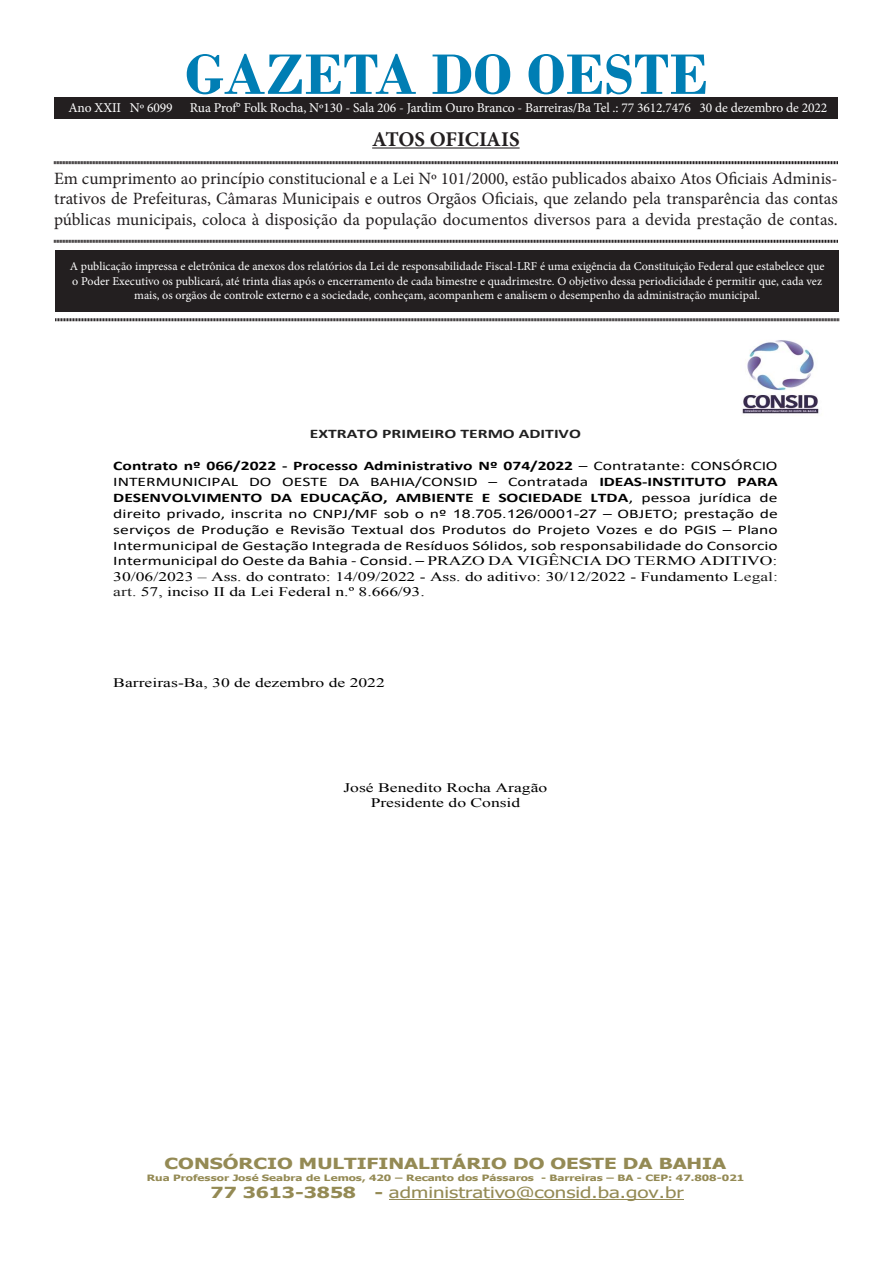
<style>
.page{position:relative;width:893px;height:1263px;background:#fff}
.page>*{position:absolute;margin:0;border:0;box-sizing:border-box;transform-origin:0 0}
.t1{font:700 60px "Bodoni";color:#007eb4}
.t2{font:700 21px "Minion Pro";letter-spacing:-.005em;color:#231f20}
.t3{font:17.25px/20.7px "Minion Pro";color:#231f20;text-align:justify}
.t4{font:15.3px "Tahoma";color:#948a54;scale:1.34 1}
.t5{font:700 15.3px "Tahoma";color:#948a54;scale:1.34 1}
.t6{font:13.5px "Minion Pro";letter-spacing:-.01em;color:#fff}
.t7{font:13.05px/15.9px "Calibri";color:#000;text-align:justify;scale:1.34 1}
.t8{font:13.05px/15px "Times New Roman";color:#000;text-align:center;scale:1.34 1}
.t9{font:700 13.05px "Calibri";color:#202020;scale:1.34 1}
.t10{font:12px/14.4px "Minion Pro";color:#fff;text-align:center}
.t11{font:700 8.7px "Tahoma";color:#948a54;scale:1.34 1}
.s1{font-weight:700}
.s2{font-family:"Arial";font-size:12px}
.s3{font-family:"Times New Roman"}
.s4{font-family:"Times New Roman";color:#202020}
</style>
<div class="page">
<div style="left:55px;top:250px;width:784px;height:61px;background:#231f20"></div>
<hr style="left:372px;top:147px;width:148px;height:2px;background:#231f20">
<svg style="left:54px;top:161px;width:784px;height:4px;background:#908e8e"></svg>
<svg style="left:54px;top:239px;width:784px;height:4px;background:#908e8e"></svg>
<svg style="left:55px;top:318px;width:784px;height:4px;background:#908e8e"></svg>
<div style="left:54px;top:98px;width:784px;height:20px;background:#231f20"></div>
<hr style="left:389px;top:1199px;width:295px;height:1px;background:#948a54">
<img style="left:741px;top:340px;width:78px;height:74px">
<p class="t1" style="left:185px;top:39px;width:525px">GAZETA DO OESTE</p>
<p class="t2" style="left:372px;top:124px;width:149px">ATOS OFICIAIS</p>
<p class="t3" style="left:54px;top:168px;width:785px">Em cumprimento ao princípio constitucional e a Lei Nº 101/2000, estão publicados abaixo Atos Oficiais Adminis&shy;trativos de Prefeituras, Câmaras Municipais e outros Orgãos Oficiais, que zelando pela transparência das contas públicas municipais, coloca à disposição da população documentos diversos para a devida prestação de contas.</p>
<p class="t10" style="left:70px;top:259px;width:756px">A publicação impressa e eletrônica de anexos dos relatórios da Lei de responsabilidade Fiscal-LRF é uma exigência da Constituição Federal que estabelece que o Poder Executivo os publicará, até trinta dias após o encerramento de cada bimestre e quadrimestre. O objetivo dessa periodicidade é permitir que, cada vez mais, os orgãos de controle externo e a sociedade, conheçam, acompanhem e analisem o desempenho da administração municipal.</p>
<p class="t6" style="left:68px;top:98px;width:106px">Ano XXII Nº 6099</p>
<p class="t6" style="left:190px;top:98px;width:639px">Rua Prof° Folk Rocha, Nº130 - Sala 206 - Jardim Ouro Branco - Barreiras/Ba Tel .: 77 3612.7476 30 de dezembro de 2022</p>
<p class="t9" style="left:310px;top:424px;width:204px">EXTRATO PRIMEIRO TERMO ADITIVO</p>
<p class="t7" style="left:113px;top:457px;width:498px"><span class="s1">Contrato nº 066/2022 - Processo Administrativo Nº 074/2022</span> – Contratante: CONSÓRCIO INTERMUNICIPAL DO OESTE DA BAHIA/CONSID – Contratada <span class="s1">IDEAS-INSTITUTO PARA DESENVOLVIMENTO DA EDUCAÇÃO, AMBIENTE E SOCIEDADE LTDA</span>, pessoa jurídica de direito privado, inscrita no CNPJ/MF sob o nº <span class="s2">18.705.126/0001-27</span> – OBJETO; prestação de serviços de Produção e Revisão Textual dos Produtos do Projeto Vozes e do PGIS – Plano Intermunicipal de Gestação Integrada de Resíduos Sólidos, sob responsabilidade do Consorcio Intermunicipal do Oeste da Bahia - Consid. – <span class="s3">PRAZO DA VIGÊNCIA DO TERMO ADITIVO:<br>30/06/2023 – Ass. do contrato: 14/09/2022 - Ass. do aditivo: 30/12/2022 - Fundamento L</span><span class="s4">egal: art.</span> <span class="s3">57, inciso II da Lei Federal n.º 8.666/93.</span></p>
<p class="t8" style="left:113px;top:675px;width:204px">Barreiras-Ba, 30 de dezembro de 2022</p>
<p class="t8" style="left:344px;top:780px;width:154px">José Benedito Rocha Aragão<br>Presidente do Consid</p>
<p class="t5" style="left:165px;top:1153px;width:421px">CONSÓRCIO MULTIFINALITÁRIO DO OESTE DA BAHIA</p>
<p class="t11" style="left:147px;top:1172px;width:447px">Rua Professor José Seabra de Lemos, 420 – Recanto dos Pássaros - Barreiras – BA - CEP: 47.808-021</p>
<p class="t4" style="left:211px;top:1182px;width:355px"><span class="s1">77 3613-3858 -</span> administrativo@consid.ba.gov.br</p>
</div>
